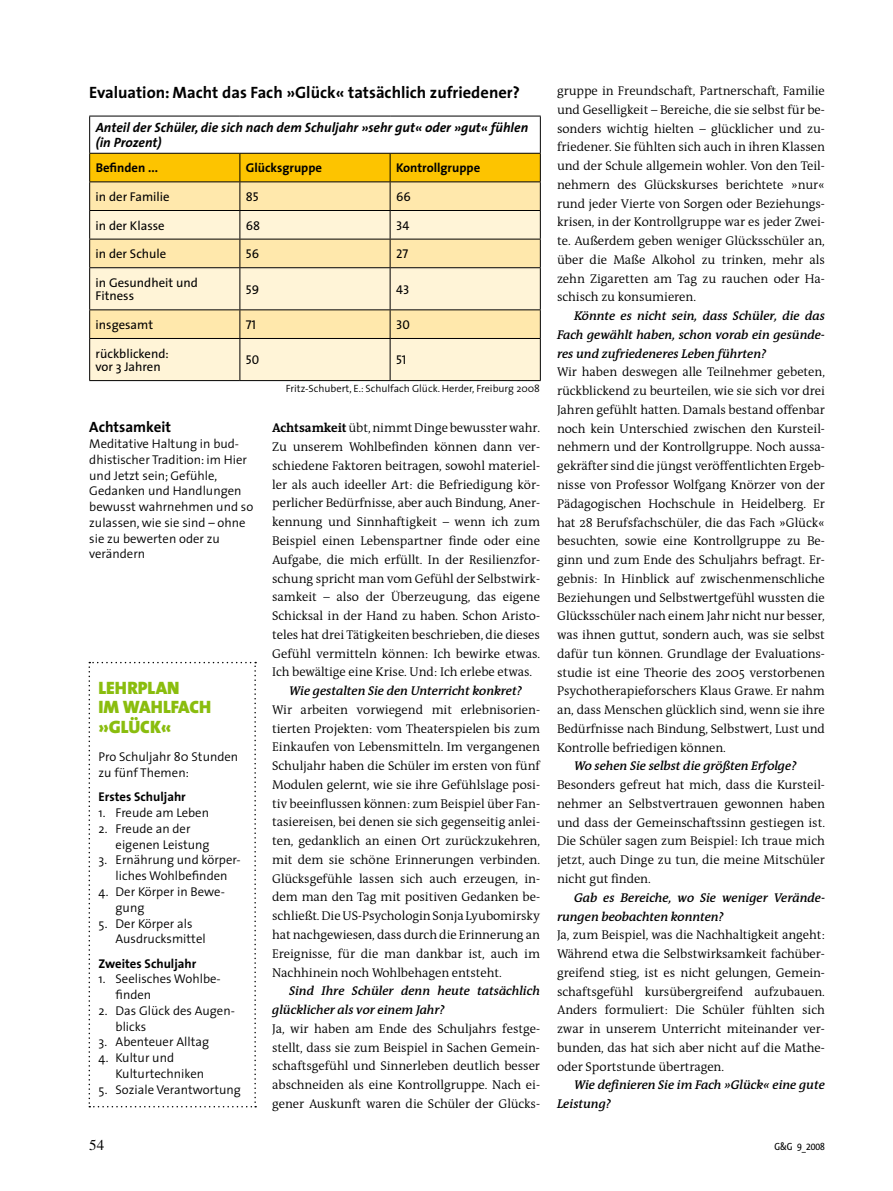
<style>
.page{position:relative;width:893px;height:1191px;background:#fff}
.page>*{position:absolute;margin:0;border:0;box-sizing:border-box;transform-origin:0 0}
.t1{font:900 18px/19.5px "The Sans";color:#8abd0e}
.t2{font:700 16.5px "The Sans";color:#000}
.t3{font:700 15px "The Sans";color:#000}
.t4{font:15px "Times";color:#000}
.t5{font:italic 700 13.5px/15px "The Sans";color:#000}
.t6{font:300 12.75px/18.8px "The Antiqua B4";letter-spacing:-.005em;color:#000;text-align:justify}
.t7{font:300 12.75px/15.8px "The Sans";color:#000}
.t8{font:italic 600 12.75px/18.8px "The Antiqua B6 i";letter-spacing:-.005em;color:#000}
.t9{font:12.75px/13.5px "The Sans";color:#000}
.t10{font:700 12.75px "The Sans";color:#000}
.t11{font:12.75px "The Sans Caps";color:#000}
.t12{font:300 10.5px "The Sans";color:#000}
.t13{font:10.5px "The Sans Condensed";color:#000}
.s1{font-family:"The Antiqua B7";font-weight:700}
</style>
<div class="page">
<svg style="left:89px;top:662px;width:167px;height:445px"></svg>
<svg style="left:90px;top:268px;width:450px;height:112px;background:#fdefca"></svg>
<hr style="left:89px;top:116px;width:151px;height:1px;background:#000">
<hr style="left:89px;top:116px;width:1px;height:37px;background:#000">
<hr style="left:240px;top:116px;width:150px;height:1px;background:#000">
<hr style="left:390px;top:116px;width:151px;height:1px;background:#000">
<hr style="left:540px;top:116px;width:1px;height:37px;background:#000">
<svg style="left:89px;top:153px;width:452px;height:114px;background:#f3d886"></svg>
<hr style="left:89px;top:267px;width:151px;height:1px;background:#000">
<hr style="left:89px;top:268px;width:1px;height:41px;background:#000">
<hr style="left:240px;top:267px;width:150px;height:1px;background:#000">
<hr style="left:240px;top:268px;width:1px;height:41px;background:#000">
<hr style="left:390px;top:267px;width:151px;height:1px;background:#000">
<hr style="left:390px;top:268px;width:1px;height:41px;background:#000">
<hr style="left:540px;top:268px;width:1px;height:41px;background:#000">
<hr style="left:89px;top:309px;width:151px;height:1px;background:#000">
<svg style="left:89px;top:310px;width:1px;height:28px"></svg>
<hr style="left:240px;top:309px;width:150px;height:1px;background:#000">
<svg style="left:240px;top:310px;width:1px;height:28px"></svg>
<hr style="left:390px;top:309px;width:151px;height:1px;background:#000">
<svg style="left:390px;top:310px;width:1px;height:28px"></svg>
<svg style="left:540px;top:310px;width:1px;height:28px"></svg>
<hr style="left:89px;top:338px;width:151px;height:1px;background:#000">
<hr style="left:89px;top:339px;width:1px;height:41px;background:#000">
<hr style="left:240px;top:338px;width:150px;height:1px;background:#000">
<hr style="left:240px;top:339px;width:1px;height:41px;background:#000">
<hr style="left:390px;top:338px;width:151px;height:1px;background:#000">
<hr style="left:390px;top:339px;width:1px;height:41px;background:#000">
<hr style="left:540px;top:339px;width:1px;height:41px;background:#000">
<hr style="left:89px;top:380px;width:151px;height:1px;background:#000">
<hr style="left:240px;top:380px;width:150px;height:1px;background:#000">
<hr style="left:390px;top:380px;width:151px;height:1px;background:#000">
<p class="t2" style="left:89px;top:81px;width:432px">Evaluation: Macht das Fach »Glück« tatsächlich zufriedener?</p>
<p class="t5" style="left:96px;top:120px;width:434px">Anteil der Schüler, die sich nach dem Schuljahr »sehr gut« oder »gut« fühlen (in Prozent)</p>
<p class="t10" style="left:96px;top:160px;width:64px">Befinden ...</p>
<p class="t10" style="left:246px;top:160px;width:78px">Glücksgruppe</p>
<p class="t10" style="left:396px;top:160px;width:86px">Kontrollgruppe</p>
<p class="t9" style="left:96px;top:190px;width:76px">in der Familie</p>
<p class="t11" style="left:246px;top:188px;width:14px">85</p>
<p class="t11" style="left:396px;top:188px;width:16px">66</p>
<p class="t9" style="left:96px;top:219px;width:71px">in der Klasse</p>
<p class="t11" style="left:246px;top:217px;width:16px">68</p>
<p class="t11" style="left:396px;top:217px;width:15px">34</p>
<p class="t9" style="left:96px;top:247px;width:72px">in der Schule</p>
<p class="t11" style="left:246px;top:246px;width:15px">56</p>
<p class="t11" style="left:396px;top:246px;width:14px">27</p>
<p class="t9" style="left:96px;top:276px;width:104px">in Gesundheit und<br>Fitness</p>
<p class="t11" style="left:246px;top:281px;width:15px">59</p>
<p class="t11" style="left:396px;top:281px;width:15px">43</p>
<p class="t9" style="left:96px;top:318px;width:59px">insgesamt</p>
<p class="t11" style="left:246px;top:316px;width:12px">71</p>
<p class="t11" style="left:396px;top:316px;width:15px">30</p>
<p class="t9" style="left:96px;top:347px;width:75px">rückblickend: vor 3 Jahren</p>
<p class="t11" style="left:246px;top:352px;width:15px">50</p>
<p class="t11" style="left:396px;top:352px;width:12px">51</p>
<p class="t12" style="left:286px;top:382px;width:256px">Fritz-Schubert, E.: Schulfach Glück. Herder, Freiburg 2008</p>
<p class="t3" style="left:89px;top:418px;width:83px">Achtsamkeit</p>
<p class="t7" style="left:89px;top:436px;width:165px">Meditative Haltung in bud&shy;dhistischer Tradition: im Hier und Jetzt sein; Gefühle,<br>Gedanken und Handlungen bewusst wahrnehmen und so zulassen, wie sie sind – ohne sie zu bewerten oder zu verändern</p>
<p class="t6" style="left:272px;top:419px;width:269px"><span class="s1">Achtsamkeit</span> übt, nimmt Dinge bewusster wahr.<br>Zu unserem Wohlbefinden können dann ver&shy;schiedene Faktoren beitragen, sowohl materiel&shy;ler als auch ideeller Art: die Befriedigung kör&shy;perlicher Bedürfnisse, aber auch Bindung, Aner&shy;kennung und Sinnhaftigkeit – wenn ich zum Beispiel einen Lebenspartner finde oder eine Aufgabe, die mich erfüllt. In der Resilienzfor&shy;schung spricht man vom Gefühl der Selbstwirk&shy;samkeit – also der Überzeugung, das eigene Schicksal in der Hand zu haben. Schon Aristo&shy;teles hat drei Tätigkeiten beschrieben, die dieses Gefühl vermitteln können: Ich bewirke etwas.<br>Ich bewältige eine Krise. Und: Ich erlebe etwas.</p>
<p class="t8" style="left:289px;top:682px;width:234px">Wie gestalten Sie den Unterricht konkret?</p>
<p class="t6" style="left:272px;top:700px;width:269px">Wir arbeiten vorwiegend mit erlebnisorien&shy;tierten Projekten: vom Theaterspielen bis zum Einkaufen von Lebensmitteln. Im vergangenen Schuljahr haben die Schüler im ersten von fünf Modulen gelernt, wie sie ihre Gefühlslage posi&shy;tiv beeinflussen können: zum Beispiel über Fan&shy;tasiereisen, bei denen sie sich gegenseitig anlei&shy;ten, gedanklich an einen Ort zurückzukehren, mit dem sie schöne Erinnerungen verbinden.<br>Glücksgefühle lassen sich auch erzeugen, in&shy;dem man den Tag mit positiven Gedanken be&shy;schließt. Die US-Psychologin Sonja Lyubomirsky hat nachgewiesen, dass durch die Erinnerung an Ereignisse, für die man dankbar ist, auch im Nachhinein noch Wohlbehagen entsteht.</p>
<p class="t8" style="left:272px;top:982px;width:269px;text-indent:17px">Sind Ihre Schüler denn heute tatsächlich glücklicher als vor einem Jahr?</p>
<p class="t6" style="left:272px;top:1019px;width:269px">Ja, wir haben am Ende des Schuljahrs festge&shy;stellt, dass sie zum Beispiel in Sachen Gemein&shy;schaftsgefühl und Sinnerleben deutlich besser abschneiden als eine Kontrollgruppe. Nach ei&shy;gener Auskunft waren die Schüler der Glücks-</p>
<h1 class="t1" style="left:99px;top:678px;width:114px">LEHRPLAN<br>IM WAHLFACH »GLÜCK«</h1>
<p class="t7" style="left:99px;top:749px;width:141px">Pro Schuljahr 80 Stunden zu fünf Themen:</p>
<p class="t10" style="left:99px;top:789px;width:89px">Erstes Schuljahr</p>
<p class="t7" style="left:99px;top:805px;width:112px">1. Freude am Leben</p>
<p class="t7" style="left:116px;top:821px;width:96px;text-indent:-17px">2. Freude an der eigenen Leistung</p>
<p class="t7" style="left:99px;top:852px;width:144px;text-align:center">3. Ernährung und körper&shy;liches Wohlbefinden</p>
<p class="t7" style="left:116px;top:884px;width:111px;text-indent:-17px">4. Der Körper in Bewe&shy;gung</p>
<p class="t7" style="left:116px;top:915px;width:92px;text-indent:-17px">5. Der Körper als<br>Ausdrucksmittel</p>
<p class="t10" style="left:99px;top:955px;width:99px">Zweites Schuljahr</p>
<p class="t7" style="left:116px;top:971px;width:105px;text-indent:-17px">1. Seelisches Wohlbe&shy;finden</p>
<p class="t7" style="left:116px;top:1002px;width:121px;text-indent:-17px">2. Das Glück des Augen&shy;blicks</p>
<p class="t7" style="left:99px;top:1034px;width:112px">3. Abenteuer Alltag</p>
<p class="t7" style="left:116px;top:1050px;width:90px;text-indent:-17px">4. Kultur und<br>Kulturtechniken</p>
<p class="t7" style="left:99px;top:1081px;width:144px">5. Soziale Verantwortung</p>
<p class="t6" style="left:557px;top:82px;width:269px">gruppe in Freundschaft, Partnerschaft, Familie und Geselligkeit – Bereiche, die sie selbst für be&shy;sonders wichtig hielten – glücklicher und zu&shy;friedener. Sie fühlten sich auch in ihren Klassen und der Schule allgemein wohler. Von den Teil&shy;nehmern des Glückskurses berichtete »nur« rund jeder Vierte von Sorgen oder Beziehungs&shy;krisen, in der Kontrollgruppe war es jeder Zwei&shy;te. Außerdem geben weniger Glücksschüler an, über die Maße Alkohol zu trinken, mehr als zehn Zigaretten am Tag zu rauchen oder Ha&shy;schisch zu konsumieren.</p>
<p class="t8" style="left:557px;top:307px;width:269px;text-align:justify;text-indent:17px">Könnte es nicht sein, dass Schüler, die das Fach gewählt haben, schon vorab ein gesünde&shy;res und zufriedeneres Leben führten?</p>
<p class="t6" style="left:557px;top:363px;width:269px">Wir haben deswegen alle Teilnehmer gebeten, rückblickend zu beurteilen, wie sie sich vor drei Jahren gefühlt hatten. Damals bestand offenbar noch kein Unterschied zwischen den Kursteil&shy;nehmern und der Kontrollgruppe. Noch aussa&shy;gekräfter sind die jüngst veröffentlichten Ergeb&shy;nisse von Professor Wolfgang Knörzer von der Pädagogischen Hochschule in Heidelberg. Er hat 28 Berufsfachschüler, die das Fach »Glück« besuchten, sowie eine Kontrollgruppe zu Be&shy;ginn und zum Ende des Schuljahrs befragt. Er&shy;gebnis: In Hinblick auf zwischenmenschliche Beziehungen und Selbstwertgefühl wussten die Glücksschüler nach einem Jahr nicht nur besser, was ihnen guttut, sondern auch, was sie selbst dafür tun können. Grundlage der Evaluations&shy;studie ist eine Theorie des 2005 verstorbenen Psychotherapieforschers Klaus Grawe. Er nahm an, dass Menschen glücklich sind, wenn sie ihre Bedürfnisse nach Bindung, Selbstwert, Lust und Kontrolle befriedigen können.</p>
<p class="t8" style="left:574px;top:757px;width:224px">Wo sehen Sie selbst die größten Erfolge?</p>
<p class="t6" style="left:557px;top:776px;width:269px">Besonders gefreut hat mich, dass die Kursteil&shy;nehmer an Selbstvertrauen gewonnen haben und dass der Gemeinschaftssinn gestiegen ist.<br>Die Schüler sagen zum Beispiel: Ich traue mich jetzt, auch Dinge zu tun, die meine Mitschüler nicht gut finden.</p>
<p class="t8" style="left:557px;top:888px;width:269px;text-indent:17px">Gab es Bereiche, wo Sie weniger Verände&shy;rungen beobachten konnten?</p>
<p class="t6" style="left:557px;top:926px;width:269px">Ja, zum Beispiel, was die Nachhaltigkeit angeht:<br>Während etwa die Selbstwirksamkeit fachüber&shy;greifend stieg, ist es nicht gelungen, Gemein&shy;schaftsgefühl kursübergreifend aufzubauen.<br>Anders formuliert: Die Schüler fühlten sich zwar in unserem Unterricht miteinander ver&shy;bunden, das hat sich aber nicht auf die Mathe&shy;oder Sportstunde übertragen.</p>
<p class="t8" style="left:557px;top:1076px;width:269px;text-indent:17px">Wie definieren Sie im Fach »Glück« eine gute<br>Leistung?</p>
<p class="t4" style="left:89px;top:1137px;width:16px">54</p>
<p class="t13" style="left:774px;top:1138px;width:52px">G&amp;G 9_2008</p>
</div>
